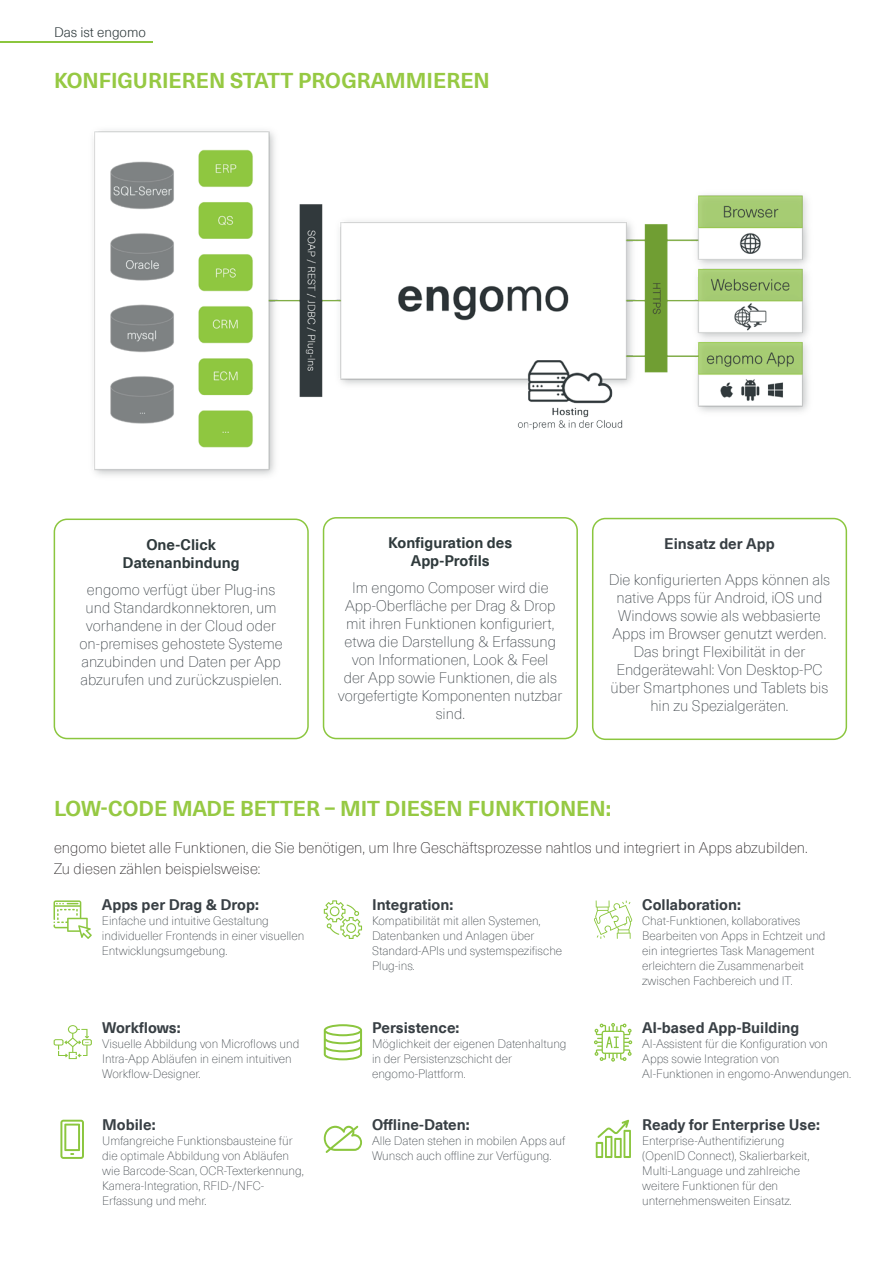
<style>
.page{position:relative;width:893px;height:1263px;background:#fff}
.page>*{position:absolute;margin:0;border:0;box-sizing:border-box;transform-origin:0 0}
.t1{font:700 21px "Neue Haas Unica Pro";color:#96c943}
.t2{font:100 15px/18px "Neue Haas Unica Pro";color:#383f44;text-align:center}
.t3{font:700 15px "Neue Haas Unica Pro";color:#383f44}
.t4{font:100 15px/21px "Neue Haas Unica Pro";color:#231f20}
.t5{font:700 15px/18px "Neue Haas Unica Pro";color:#2f3a3c;text-align:center}
.t6{font:300 13.5px "Neue Haas Unica Pro";color:#2f3a3c}
.t7{font:100 12px/15px "Neue Haas Unica Pro";color:#383f44}
</style>
<div class="page">
<div style="left:323px;top:517px;width:255px;height:222px;border:2px solid #8bc63e;border-radius:13px"></div>
<img style="left:94px;top:131px;width:714px;height:345px">
<div style="left:54px;top:518px;width:255px;height:221px;border:2px solid #8bc63e;border-radius:13px"></div>
<div style="left:592px;top:518px;width:255px;height:222px;border:2px solid #8bc63e;border-radius:13px"></div>
<svg style="left:324px;top:900px;width:38px;height:39px"></svg>
<svg style="left:594px;top:900px;width:38px;height:39px"></svg>
<svg style="left:54px;top:1025px;width:38px;height:34px"></svg>
<svg style="left:324px;top:1024px;width:38px;height:36px"></svg>
<svg style="left:594px;top:1023px;width:38px;height:38px"></svg>
<svg style="left:60px;top:1120px;width:24px;height:39px"></svg>
<svg style="left:324px;top:1125px;width:38px;height:28px"></svg>
<svg style="left:596px;top:1120px;width:35px;height:38px"></svg>
<hr style="left:0;top:41px;width:152px;height:1px;background:#8bc63e">
<svg style="left:54px;top:900px;width:38px;height:39px"></svg>
<p class="t6" style="left:54px;top:24px;width:93px">Das ist engomo</p>
<h1 class="t1" style="left:54px;top:68px;width:437px">KONFIGURIEREN STATT PROGRAMMIEREN</h1>
<p class="t5" style="left:123px;top:535px;width:118px">One-Click<br>Datenanbindung</p>
<p class="t2" style="left:80px;top:580px;width:205px">engomo verfügt über Plug-ins und Standardkonnektoren, um vorhandene in der Cloud oder on-premises gehostete Systeme anzubinden und Daten per App abzurufen und zurückzuspielen.</p>
<p class="t5" style="left:388px;top:534px;width:125px">Konfiguration des<br>App-Profils</p>
<p class="t2" style="left:338px;top:579px;width:226px">Im engomo Composer wird die<br>App-Oberfläche per Drag &amp; Drop mit ihren Funktionen konfiguriert, etwa die Darstellung &amp; Erfassung von Informationen, Look &amp; Feel<br>der App sowie Funktionen, die als vorgefertigte Komponenten nutzbar sind.</p>
<p class="t3" style="left:664px;top:534px;width:112px">Einsatz der App</p>
<p class="t2" style="left:609px;top:571px;width:223px">Die konfigurierten Apps können als native Apps für Android, iOS und<br>Windows sowie als webbasierte<br>Apps im Browser genutzt werden.<br>Das bringt Flexibilität in der<br>Endgerätewahl: Von Desktop-PC über Smartphones und Tablets bis hin zu Spezialgeräten.</p>
<h1 class="t1" style="left:54px;top:796px;width:559px">LOW-CODE MADE BETTER – MIT DIESEN FUNKTIONEN:</h1>
<p class="t4" style="left:54px;top:837px;width:755px">engomo bietet alle Funktionen, die Sie benötigen, um Ihre Geschäftsprozesse nahtlos und integriert in Apps abzubilden.<br>Zu diesen zählen beispielsweise:</p>
<p class="t3" style="left:102px;top:896px;width:159px">Apps per Drag &amp; Drop:</p>
<p class="t7" style="left:102px;top:914px;width:204px">Einfache und intuitive Gestaltung individueller Frontends in einer visuellen<br>Entwicklungsumgebung.</p>
<p class="t3" style="left:102px;top:1018px;width:80px">Workflows:</p>
<p class="t7" style="left:102px;top:1036px;width:199px">Visuelle Abbildung von Microflows und<br>Intra-App Abläufen in einem intuitiven<br>Workflow-Designer.</p>
<p class="t3" style="left:102px;top:1115px;width:55px">Mobile:</p>
<p class="t7" style="left:102px;top:1133px;width:203px">Umfangreiche Funktionsbausteine für die optimale Abbildung von Abläufen wie Barcode-Scan, OCR-Texterkennung, Kamera-Integration, RFID-/NFC-Erfassung und mehr.</p>
<p class="t3" style="left:372px;top:896px;width:83px">Integration:</p>
<p class="t7" style="left:372px;top:914px;width:192px">Kompatibilität mit allen Systemen,<br>Datenbanken und Anlagen über<br>Standard-APIs und systemspezifische<br>Plug-ins.</p>
<p class="t3" style="left:372px;top:1018px;width:89px">Persistence:</p>
<p class="t7" style="left:372px;top:1036px;width:196px">Möglichkeit der eigenen Datenhaltung in der Persistenzschicht der engomo-Plattform.</p>
<p class="t3" style="left:372px;top:1115px;width:99px">Offline-Daten:</p>
<p class="t7" style="left:372px;top:1133px;width:195px">Alle Daten stehen in mobilen Apps auf<br>Wunsch auch offline zur Verfügung.</p>
<p class="t3" style="left:642px;top:896px;width:100px">Collaboration:</p>
<p class="t7" style="left:642px;top:914px;width:185px">Chat-Funktionen, kollaboratives Bearbeiten von Apps in Echtzeit und ein integriertes Task Management erleichtern die Zusammenarbeit zwischen Fachbereich und IT.</p>
<p class="t3" style="left:642px;top:1018px;width:159px">AI-based App-Building</p>
<p class="t7" style="left:642px;top:1036px;width:211px">AI-Assistent für die Konfiguration von<br>Apps sowie Integration von<br>AI-Funktionen in engomo-Anwendungen.</p>
<p class="t3" style="left:642px;top:1115px;width:179px">Ready for Enterprise Use:</p>
<p class="t7" style="left:642px;top:1133px;width:169px">Enterprise-Authentifizierung (OpenID Connect), Skalierbarkeit,<br>Multi-Language und zahlreiche weitere Funktionen für den unternehmensweiten Einsatz.</p>
</div>
